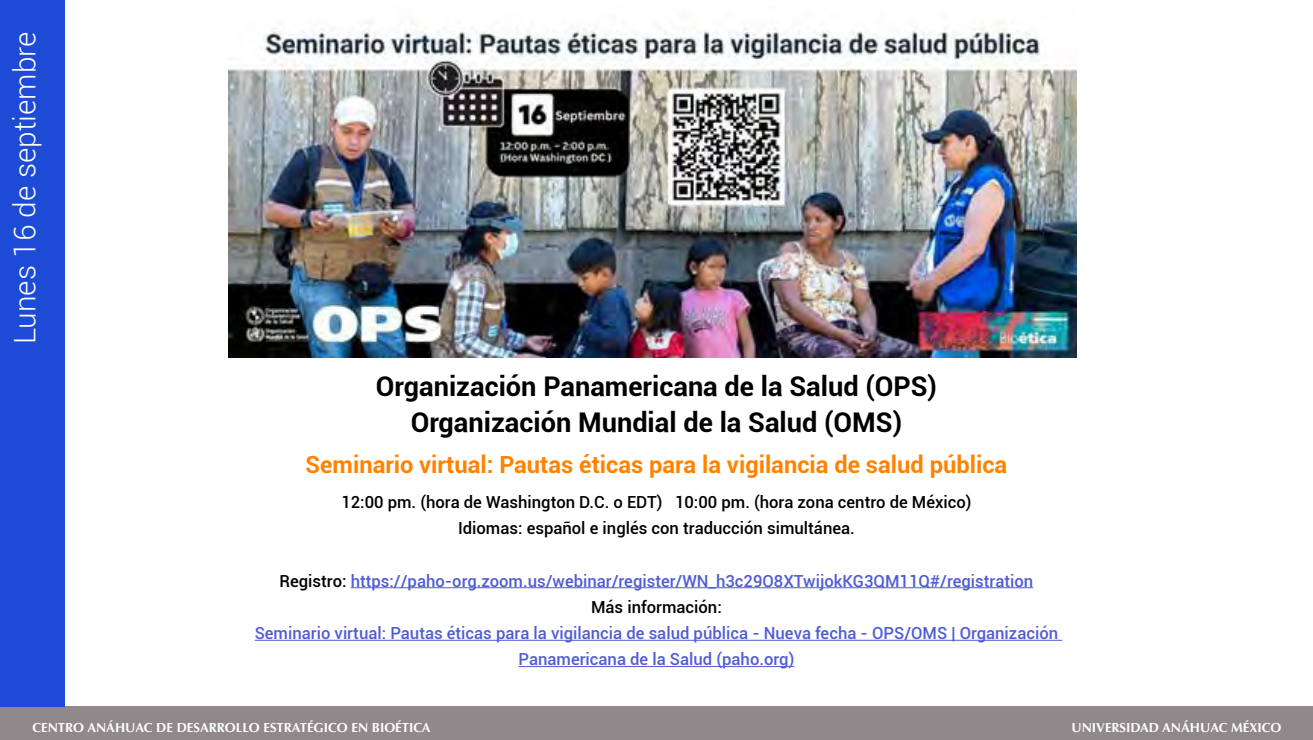
<style>
.page{position:relative;width:1313px;height:740px;background:#fff}
.page>*{position:absolute;margin:0;border:0;box-sizing:border-box;transform-origin:0 0}
.t1{font:300 29.75px "Roboto";color:#fff}
.t2{font:700 27.12px/35px "Roboto";color:#000;text-align:center}
.t3{font:700 23.62px "Roboto";color:#ff8300}
.t4{font:500 16.62px/26.2px "Roboto";color:#4f5cd6;text-align:center}
.t5{font:500 16.62px/26.2px "Roboto";color:#000;text-align:center}
.t6{font:700 13.12px "Optima";color:#fff}
.s1{color:#000}
</style>
<div class="page">
<div style="left:0;top:706px;width:1312px;height:33px;background:#8f898b"></div>
<div style="left:0;top:0;width:65px;height:706px;background:#1e4bd6"></div>
<hr style="left:351px;top:587px;width:682px;height:1px;background:#4f5cd6">
<hr style="left:255px;top:639px;width:807px;height:1px;background:#4f5cd6">
<hr style="left:518px;top:666px;width:276px;height:1px;background:#4f5cd6">
<img style="left:228px;top:21px;width:848px;height:336px">
<h1 class="t1" style="left:4px;top:344px;width:314px;rotate:-90deg">Lunes 16 de septiembre</h1>
<h2 class="t2" style="left:376px;top:368px;width:562px">Organización Panamericana de la Salud (OPS)<br>Organización Mundial de la Salud (OMS)</h2>
<h3 class="t3" style="left:306px;top:447px;width:703px">Seminario virtual: Pautas éticas para la vigilancia de salud pública</h3>
<p class="t5" style="left:341px;top:488px;width:631px">12:00 pm. (hora de Washington D.C. o EDT) 10:00 pm. (hora zona centro de México)<br>Idiomas: español e inglés con traducción simultánea.</p>
<p class="t4" style="left:280px;top:566px;width:755px"><span class="s1">Registro:</span> https://paho-org.zoom.us/webinar/register/WN_h3c29O8XTwijokKG3QM11Q#/registration<br><span class="s1">Más información:</span></p>
<p class="t4" style="left:255px;top:619px;width:805px">Seminario virtual: Pautas éticas para la vigilancia de salud pública - Nueva fecha - OPS/OMS | Organización<br>Panamericana de la Salud (paho.org)</p>
<p class="t6" style="left:32px;top:719px;width:399px">CENTRO ANÁHUAC DE DESARROLLO ESTRATÉGICO EN BIOÉTICA</p>
<p class="t6" style="left:1071px;top:719px;width:211px">UNIVERSIDAD ANÁHUAC MÉXICO</p>
</div>
